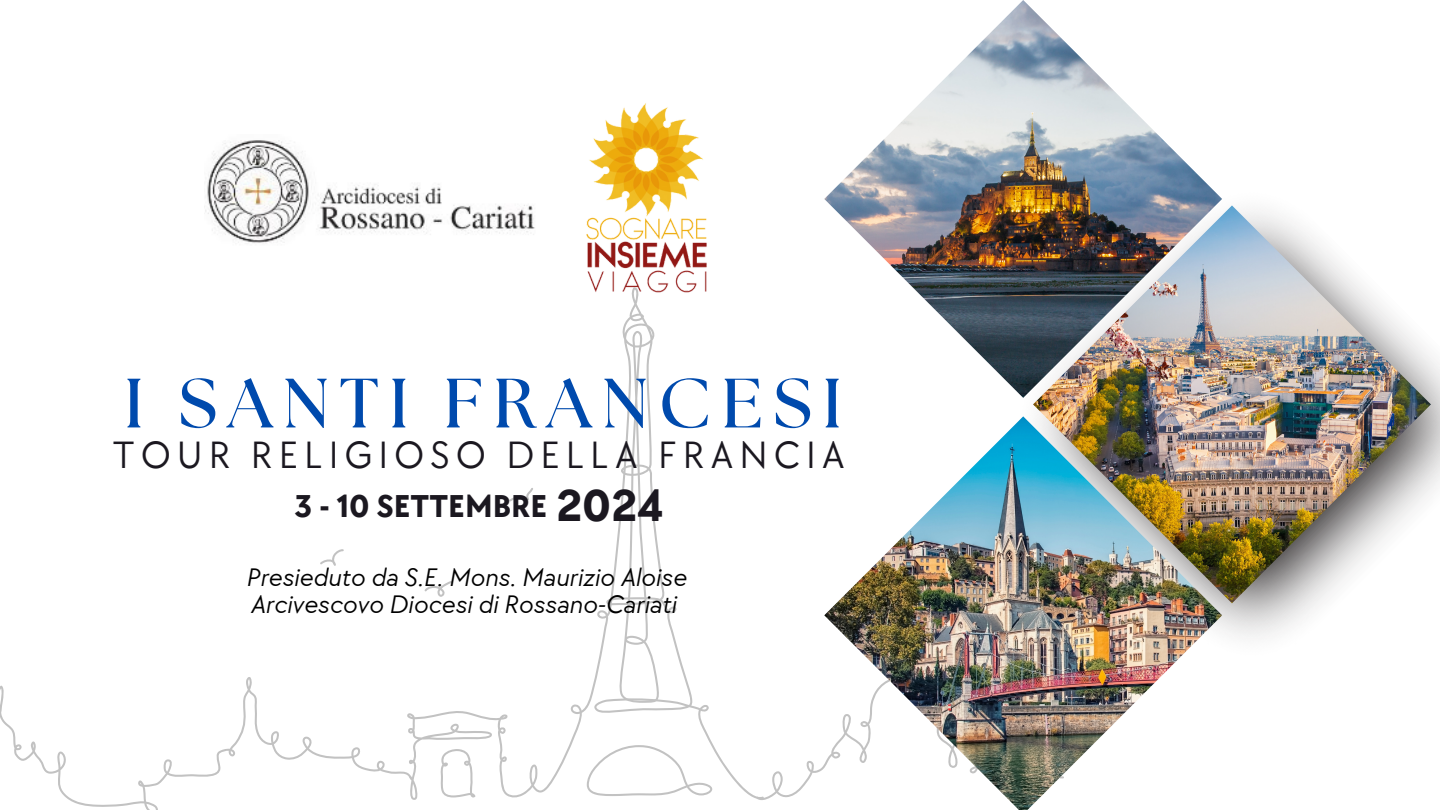
<style>
.page{position:relative;width:1440px;height:810px;background:#fff}
.page>*{position:absolute;margin:0;border:0;box-sizing:border-box;transform-origin:0 0}
.t1{font:700 69.6px "The Seasons";letter-spacing:.15em;color:#004aad}
.t2{font:700 46.2px "TT Chocolates";color:#1b1820}
.t3{font:39.3px "TT Chocolates";letter-spacing:.15em;color:#1b1820}
.t4{font:700 32.6px "TT Chocolates";color:#1b1820}
.t5{font:italic 26.2px "TT Chocolates";color:#000}
</style>
<div class="page">
<svg style="left:412px;top:301px;width:344px;height:499px"></svg>
<svg style="left:618px;top:331px;width:41px;height:372px"></svg>
<svg style="left:587px;top:745px;width:125px;height:51px"></svg>
<svg style="left:756px;top:761px;width:68px;height:39px"></svg>
<svg style="left:440px;top:749px;width:35px;height:49px"></svg>
<svg style="left:0;top:677px;width:412px;height:133px"></svg>
<svg style="left:424px;top:581px;width:28px;height:16px"></svg>
<svg style="left:320px;top:549px;width:24px;height:17px"></svg>
<svg style="left:509px;top:488px;width:24px;height:13px"></svg>
<img style="left:824px;top:0;width:398px;height:398px">
<img style="left:1033px;top:205px;width:398px;height:398px">
<img style="left:824px;top:416px;width:398px;height:394px">
<img style="left:586px;top:103px;width:121px;height:198px">
<img style="left:204px;top:140px;width:331px;height:103px">
<h1 class="t1" style="left:124px;top:372px;width:719px">I SANTI FRANCESI</h1>
<h3 class="t3" style="left:113px;top:433px;width:734px">TOUR RELIGIOSO DELLA FRANCIA</h3>
<p class="t4" style="left:294px;top:488px;width:254px">3 - 10 SETTEMBRE</p>
<p class="t2" style="left:556px;top:479px;width:109px">2024</p>
<p class="t5" style="left:246px;top:562px;width:442px">Presieduto da S.E. Mons. Maurizio Aloise</p>
<p class="t5" style="left:250px;top:589px;width:428px">Arcivescovo Diocesi di Rossano-Cariati</p>
</div>
